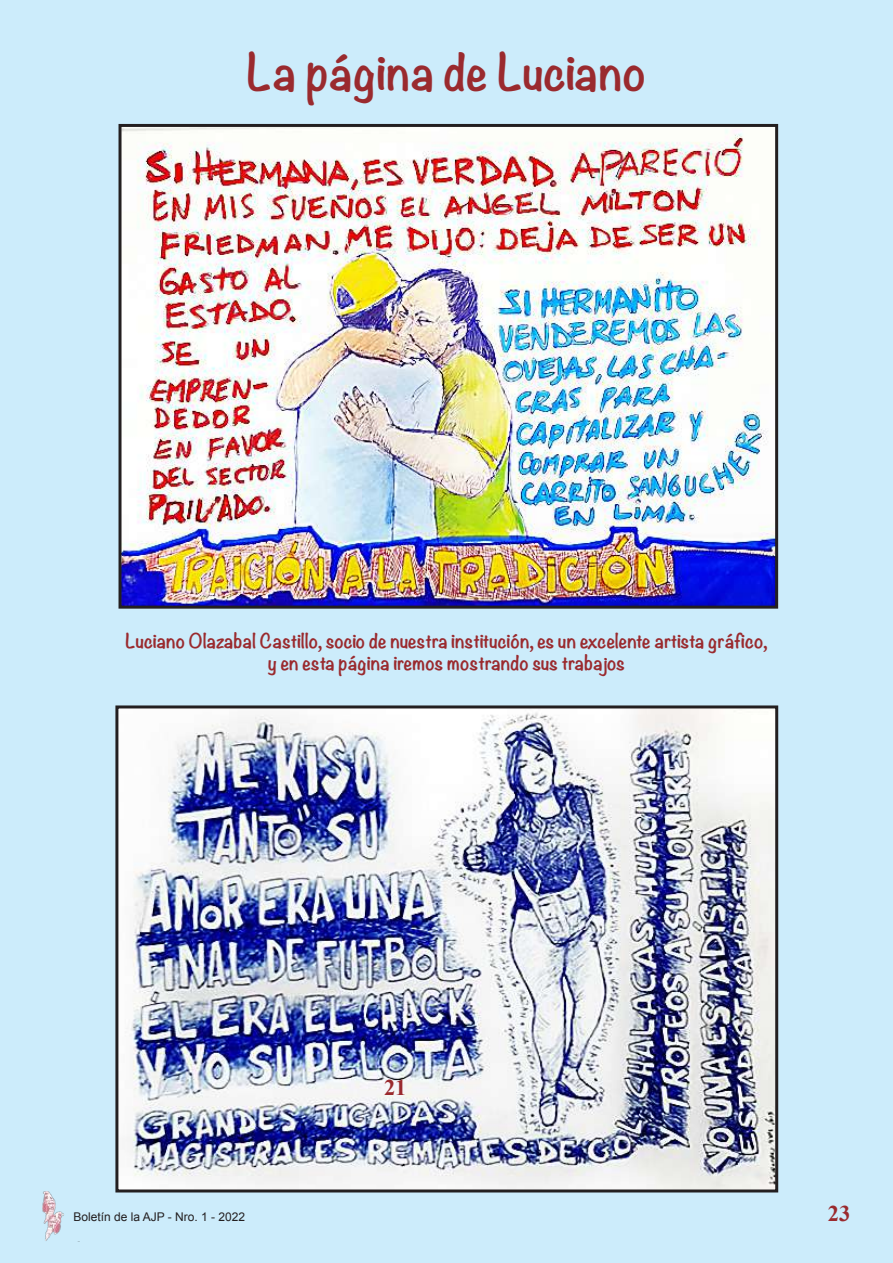
<style>
.page{position:relative;width:893px;height:1263px;background:#ccecfb}
.page>*{position:absolute;margin:0;border:0;box-sizing:border-box;transform-origin:0 0}
.t1{font:700 45px "Noteworthy";color:#9a2a2e}
.t2{font:700 22.5px "Times New Roman";color:#9a2a2e}
.t3{font:700 18px/21.6px "Noteworthy";color:#9a2a2e;text-align:center}
.t4{font:12px "Arial";color:#231f20}
</style>
<div class="page">
<img style="left:42px;top:1192px;width:22px;height:49px">
<img style="left:119px;top:709px;width:655px;height:479px">
<div style="left:115px;top:705px;width:663px;height:487px;border:3px solid #231f20"></div>
<img style="left:123px;top:128px;width:651px;height:477px">
<div style="left:119px;top:124px;width:659px;height:485px;border:3px solid #231f20"></div>
<h1 class="t1" style="left:247px;top:32px;width:401px">La página de Luciano</h1>
<p class="t3" style="left:126px;top:630px;width:643px">Luciano Olazabal Castillo, socio de nuestra institución, es un excelente artista gráfico, y en esta página iremos mostrando sus trabajos</p>
<p class="t4" style="left:73px;top:1208px;width:173px">Boletín de la AJP - Nro. 1 - 2022</p>
<p class="t2" style="left:384px;top:1072px;width:24px">21</p>
<p class="t2" style="left:828px;top:1198px;width:24px">23</p>
</div>
